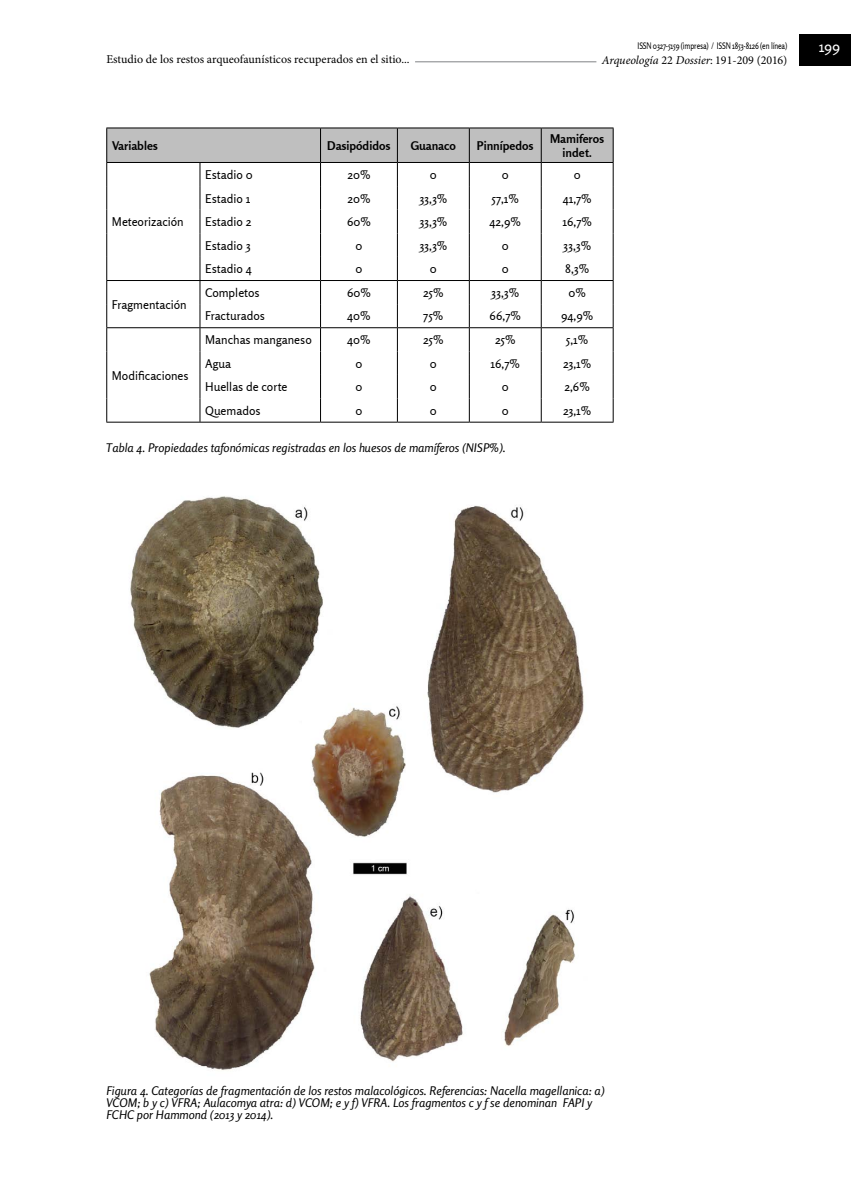
<style>
.page{position:relative;width:851px;height:1191px;background:#fff}
.page>*{position:absolute;margin:0;border:0;box-sizing:border-box;transform-origin:0 0}
.t1{font:15px "Rosario";color:#fff}
.t2{font:12px "Rosario";color:#000}
.t3{font:italic 12px/12px "Rosario";color:#000}
.t4{font:12px "Minion Pro";color:#000}
.t5{font:700 12px/13.5px "Rosario";color:#000;text-align:center}
.t6{font:italic 12px "Minion Pro";letter-spacing:-.005em;color:#000}
.t7{font:9px "Rosario";letter-spacing:-.02em;color:#000;scale:.8 1}
.s1{font-style:normal}
</style>
<div class="page">
<hr style="left:112px;top:61px;width:616px;height:1px;background:#808285">
<div style="left:596px;top:53px;width:191px;height:15px;background:#fff"></div>
<div style="left:799px;top:35px;width:51px;height:31px;background:#000"></div>
<div style="left:106px;top:52px;width:309px;height:15px;background:#fff"></div>
<hr style="left:106px;top:422px;width:94px;height:1px;background:#000">
<svg style="left:106px;top:128px;width:507px;height:294px"></svg>
<hr style="left:200px;top:422px;width:120px;height:1px;background:#000">
<hr style="left:320px;top:422px;width:77px;height:1px;background:#000">
<hr style="left:397px;top:422px;width:72px;height:1px;background:#000">
<hr style="left:469px;top:422px;width:72px;height:1px;background:#000">
<hr style="left:541px;top:422px;width:72px;height:1px;background:#000">
<img style="left:130px;top:496px;width:454px;height:574px">
<p class="t4" style="left:106px;top:51px;width:305px">Estudio de los restos arqueofaunísticos recuperados en el sitio...</p>
<p class="t7" style="left:637px;top:41px;width:188px">ISSN 0327-5159 (impresa) / ISSN 1853-8126 (en línea)</p>
<p class="t6" style="left:601px;top:52px;width:187px">Arqueología <span class="s1">22</span> Dossier<span class="s1">: 191-209 (2016)</span></p>
<p class="t5" style="left:112px;top:139px;width:48px">Variables</p>
<p class="t5" style="left:327px;top:139px;width:65px">Dasipódidos</p>
<p class="t5" style="left:410px;top:139px;width:47px">Guanaco</p>
<p class="t5" style="left:476px;top:139px;width:58px">Pinnípedos</p>
<p class="t5" style="left:550px;top:132px;width:56px">Mamiferos indet.</p>
<p class="t2" style="left:112px;top:215px;width:73px">Meteorización</p>
<p class="t2" style="left:112px;top:297px;width:76px">Fragmentación</p>
<p class="t2" style="left:205px;top:168px;width:49px">Estadio 0</p>
<p class="t2" style="left:347px;top:168px;width:24px">20%</p>
<p class="t2" style="left:430px;top:168px;width:8px">0</p>
<p class="t2" style="left:501px;top:168px;width:8px">0</p>
<p class="t2" style="left:573px;top:168px;width:8px">0</p>
<p class="t2" style="left:205px;top:191px;width:47px">Estadio 1</p>
<p class="t2" style="left:347px;top:191px;width:24px">20%</p>
<p class="t2" style="left:419px;top:191px;width:29px">33,3%</p>
<p class="t2" style="left:491px;top:191px;width:29px">57,1%</p>
<p class="t2" style="left:562px;top:191px;width:30px">41,7%</p>
<p class="t2" style="left:205px;top:215px;width:48px">Estadio 2</p>
<p class="t2" style="left:347px;top:215px;width:25px">60%</p>
<p class="t2" style="left:419px;top:215px;width:29px">33,3%</p>
<p class="t2" style="left:489px;top:215px;width:33px">42,9%</p>
<p class="t2" style="left:562px;top:215px;width:31px">16,7%</p>
<p class="t2" style="left:205px;top:238px;width:47px">Estadio 3</p>
<p class="t2" style="left:355px;top:238px;width:8px">0</p>
<p class="t2" style="left:419px;top:238px;width:29px">33,3%</p>
<p class="t2" style="left:501px;top:238px;width:8px">0</p>
<p class="t2" style="left:563px;top:238px;width:29px">33,3%</p>
<p class="t2" style="left:205px;top:262px;width:48px">Estadio 4</p>
<p class="t2" style="left:355px;top:262px;width:8px">0</p>
<p class="t2" style="left:430px;top:262px;width:8px">0</p>
<p class="t2" style="left:501px;top:262px;width:8px">0</p>
<p class="t2" style="left:565px;top:262px;width:25px">8,3%</p>
<p class="t2" style="left:205px;top:286px;width:56px">Completos</p>
<p class="t2" style="left:347px;top:286px;width:25px">60%</p>
<p class="t2" style="left:423px;top:286px;width:22px">25%</p>
<p class="t2" style="left:491px;top:286px;width:29px">33,3%</p>
<p class="t2" style="left:568px;top:286px;width:19px">0%</p>
<p class="t2" style="left:205px;top:309px;width:61px">Fracturados</p>
<p class="t2" style="left:347px;top:309px;width:25px">40%</p>
<p class="t2" style="left:423px;top:309px;width:21px">75%</p>
<p class="t2" style="left:489px;top:309px;width:33px">66,7%</p>
<p class="t2" style="left:561px;top:309px;width:34px">94,9%</p>
<p class="t2" style="left:205px;top:333px;width:108px">Manchas manganeso</p>
<p class="t2" style="left:347px;top:333px;width:25px">40%</p>
<p class="t2" style="left:423px;top:333px;width:22px">25%</p>
<p class="t2" style="left:495px;top:333px;width:22px">25%</p>
<p class="t2" style="left:566px;top:333px;width:24px">5,1%</p>
<p class="t2" style="left:205px;top:356px;width:27px">Agua</p>
<p class="t2" style="left:355px;top:356px;width:8px">0</p>
<p class="t2" style="left:430px;top:356px;width:8px">0</p>
<p class="t2" style="left:490px;top:356px;width:31px">16,7%</p>
<p class="t2" style="left:563px;top:356px;width:30px">23,1%</p>
<p class="t2" style="left:205px;top:380px;width:84px">Huellas de corte</p>
<p class="t2" style="left:355px;top:380px;width:8px">0</p>
<p class="t2" style="left:430px;top:380px;width:8px">0</p>
<p class="t2" style="left:501px;top:380px;width:8px">0</p>
<p class="t2" style="left:564px;top:380px;width:27px">2,6%</p>
<p class="t2" style="left:205px;top:403px;width:57px">Quemados</p>
<p class="t2" style="left:355px;top:403px;width:8px">0</p>
<p class="t2" style="left:430px;top:403px;width:8px">0</p>
<p class="t2" style="left:501px;top:403px;width:8px">0</p>
<p class="t2" style="left:563px;top:403px;width:30px">23,1%</p>
<p class="t3" style="left:106px;top:442px;width:401px">Tabla 4. Propiedades tafonómicas registradas en los huesos de mamíferos (NISP%).</p>
<p class="t2" style="left:112px;top:368px;width:78px">Modificaciones</p>
<p class="t1" style="left:818px;top:38px;width:23px">199</p>
<p class="t3" style="left:106px;top:1084px;width:500px">Figura 4. Categorías de fragmentación de los restos malacológicos. Referencias: Nacella magellanica: a)<br>VCOM; b y c) VFRA; Aulacomya atra: d) VCOM; e y f) VFRA. Los fragmentos c y f se denominan FAPI y<br>FCHC por Hammond (2013 y 2014).</p>
</div>
